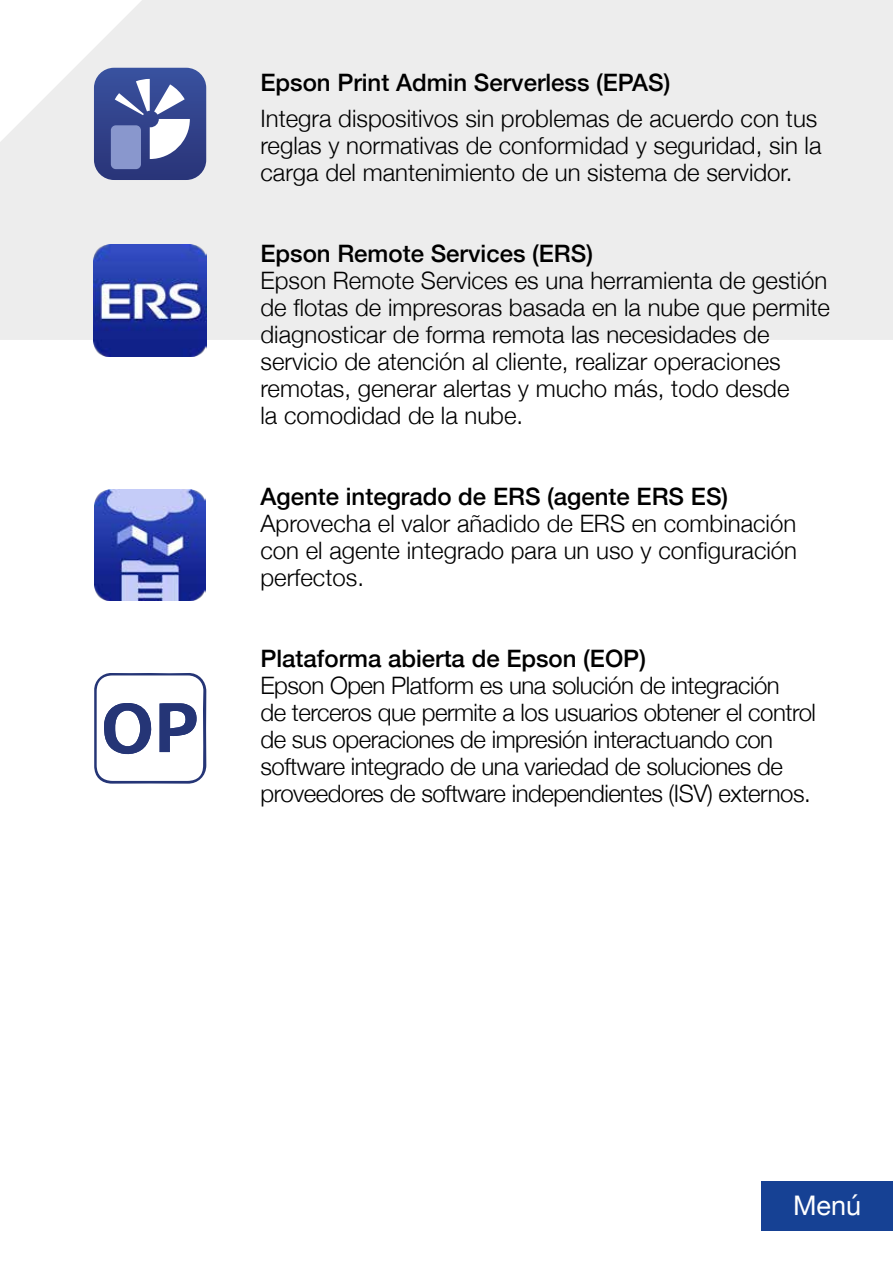
<style>
.page{position:relative;width:893px;height:1263px;background:#fff}
.page>*{position:absolute;margin:0;border:0;box-sizing:border-box;transform-origin:0 0}
.t1{font:27px "Helvetica Neue";color:#fff}
.t2{font:300 24px/27px "Helvetica Neue";color:#000}
.t3{font:300 24px/27px "Helvetica Neue";letter-spacing:-.02em;color:#000}
.t4{font:500 24px "Helvetica Neue";color:#000}
</style>
<div class="page">
<div style="left:0;top:0;width:893px;height:340px;background:#ededed"></div>
<svg style="left:94px;top:673px;width:112px;height:111px"></svg>
<img style="left:94px;top:244px;width:112px;height:113px">
<div style="left:761px;top:1181px;width:132px;height:50px;background:#164194"></div>
<svg style="left:94px;top:68px;width:112px;height:112px;background:#606ea7"></svg>
<img style="left:94px;top:489px;width:112px;height:112px">
<p class="t4" style="left:260px;top:64px;width:411px">Epson Print Admin Serverless (EPAS)</p>
<p class="t2" style="left:260px;top:103px;width:563px">Integra dispositivos sin problemas de acuerdo con tus reglas y normativas de conformidad y seguridad, sin la carga del mantenimiento de un sistema de servidor.</p>
<p class="t4" style="left:260px;top:234px;width:334px">Epson Remote Services (ERS)</p>
<p class="t2" style="left:260px;top:265px;width:571px">Epson Remote Services es una herramienta de gestión de flotas de impresoras basada en la nube que permite diagnosticar de forma remota las necesidades de servicio de atención al cliente, realizar operaciones remotas, generar alertas y mucho más, todo desde<br>la comodidad de la nube.</p>
<p class="t4" style="left:260px;top:477px;width:469px">Agente integrado de ERS (agente ERS ES)</p>
<p class="t2" style="left:260px;top:508px;width:538px;text-align:justify">Aprovecha el valor añadido de ERS en combinación con el agente integrado para un uso y configuración perfectos.</p>
<p class="t4" style="left:260px;top:639px;width:387px">Plataforma abierta de Epson (EOP)</p>
<p class="t3" style="left:260px;top:670px;width:557px">Epson Open Platform es una solución de integración<br>de terceros que permite a los usuarios obtener el control de sus operaciones de impresión interactuando con software integrado de una variedad de soluciones de proveedores de software independientes (ISV) externos.</p>
<p class="t1" style="left:793px;top:1186px;width:70px">Menú</p>
</div>
